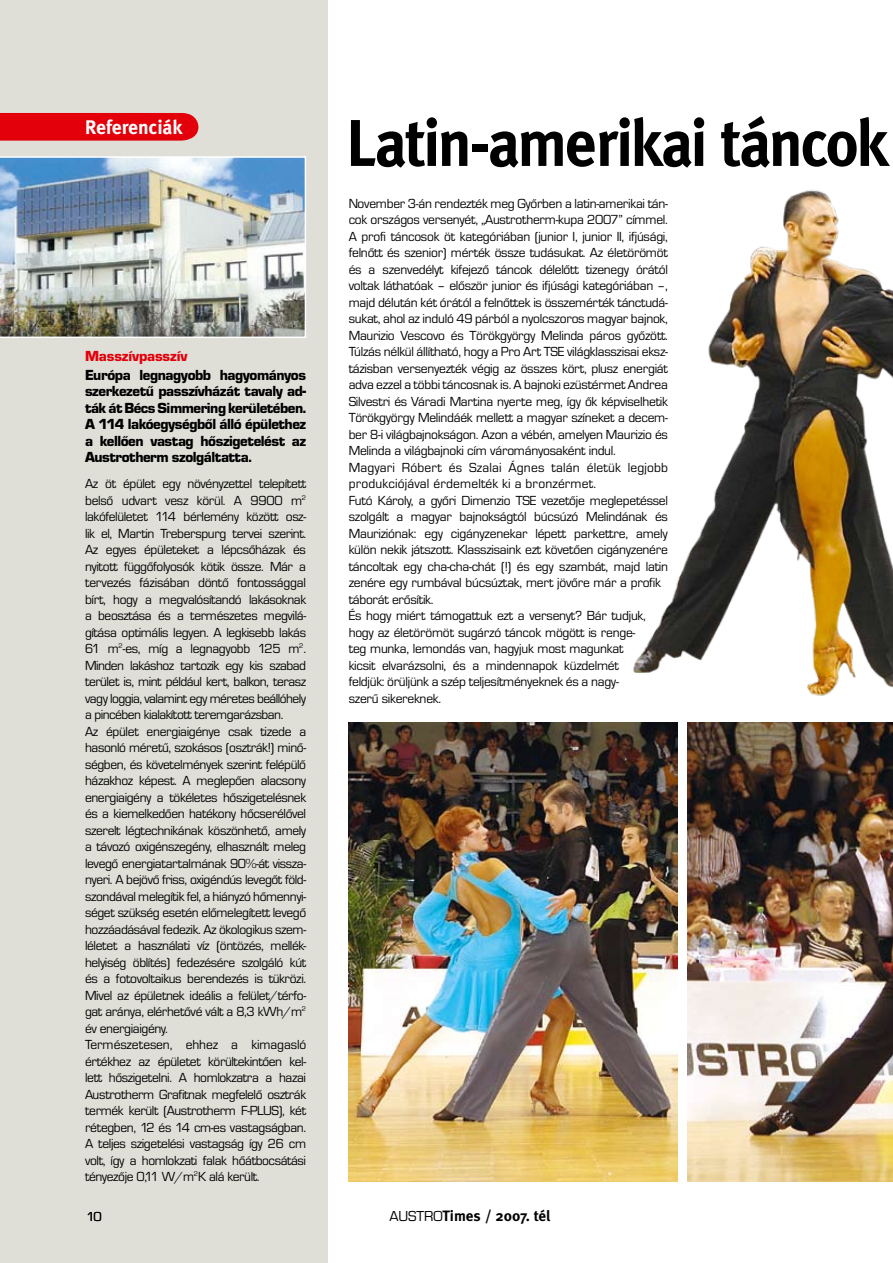
<style>
.page{position:relative;width:893px;height:1263px;background:#fff}
.page>*{position:absolute;margin:0;border:0;box-sizing:border-box;transform-origin:0 0}
.t1{font:66px "Meta Bold CE";letter-spacing:-.04em;color:#000;scale:.95 1}
.t2{font:19.65px "Meta Bold CE";letter-spacing:-.005em;color:#fff}
.t3{font:15.15px/16.5px "Eurostile TCE Blac";letter-spacing:-.03em;color:#000;text-align:justify}
.t4{font:15.15px "Eurostile TCE Blac";letter-spacing:-.01em;color:#e3000a}
.t5{font:15px "Meta Bold CE";color:#000}
.t6{font:13.65px/16.5px "Eurostile TCE";letter-spacing:-.02em;color:#000}
.t7{font:13.5px "Eurostile TCE";color:#000}
.s1{font-family:"Eurostile TCE"}
</style>
<div class="page">
<img style="left:619px;top:190px;width:274px;height:533px">
<div style="left:0;top:0;width:327px;height:1263px;background:#dfdfd8"></div>
<div style="left:0;top:113px;width:198px;height:28px;background:#e3000a"></div>
<img style="left:0;top:156px;width:306px;height:182px">
<img style="left:349px;top:723px;width:329px;height:458px">
<img style="left:687px;top:723px;width:206px;height:458px">
<h2 class="t2" style="left:85px;top:115px;width:99px">Referenciák</h2>
<p class="t4" style="left:85px;top:348px;width:104px">Masszívpasszív</p>
<p class="t3" style="left:85px;top:367px;width:223px">Európa legnagyobb hagyományos szerkezetű passzívházát tavaly ad&shy;ták át Bécs Simmering kerületében.<br>A 114 lakóegységből álló épülethez a kellően vastag hőszigetelést az Austrotherm szolgáltatta.</p>
<p class="t6" style="left:85px;top:476px;width:223px">Az öt épület egy növényzettel telepített belső udvart vesz körül. A 9900 m<sup>2 </sup>lakófelületet 11 4 bérlemény között osz&shy;lik el, Martin Treberspurg tervei szerint.<br>Az egyes épületeket a lépcsőházak és nyitott függőfolyosók kötik össze. Már a tervezés fázisában döntő fontossággal bírt, hogy a megvalósítandó lakásoknak a beosztása és a természetes megvilá&shy;gítása optimális legyen. A legkisebb lakás 61 m<sup>2</sup>-es, míg a legnagyobb 12 5 m<sup>2</sup> .<br>Minden lakáshoz tartozik egy kis szabad terület is, mint például kert, balkon, terasz vagy loggia, valamint egy méretes beállóhely a pincében kialakított teremgarázsban.<br>Az épület energiaigénye csak tizede a hasonló méretű, szokásos (osztrák!) minő&shy;ségben, és követelmények szerint felépülő házakhoz képest. A meglepően alacsony energiaigény a tökéletes hőszigetelésnek és a kiemelkedően hatékony hőcserélővel szerelt légtechnikának köszönhető, amely a távozó oxigénszegény, elhasznált meleg levegő energiatartalmának 90%-át vissza&shy;nyeri. A bejövő friss, oxigéndús levegőt föld&shy;szondával melegítik fel, a hiányzó hőmennyi&shy;séget szükség esetén előmelegített levegő hozzáadásával fedezik. Az ökologikus szem&shy;léletet a használati víz (öntözés, mellék&shy;helyiség öblítés) fedezésére szolgáló kút és a fotovoltaikus berendezés is tükrözi.<br>Mivel az épületnek ideális a felület/térfo&shy;gat aránya, elérhetővé vált a 8,3 kWh/m<sup>2 </sup>év energiaigény.<br>Természetesen, ehhez a kimagasló értékhez az épületet körültekintően kel&shy;lett hőszigetelni. A homlokzatra a hazai Austrotherm Grafitnak megfelelő osztrák termék került (Austrotherm F-PLUS), két rétegben, 12 és 1 4 cm-es vastagságban.<br>A teljes szigetelési vastagság így 26 cm volt, így a homlokzati falak hőátbocsátási tényezője 0,11 W/m<sup>2</sup> K alá került.</p>
<p class="t7" style="left:87px;top:1209px;width:17px">10</p>
<h1 class="t1" style="left:347px;top:101px;width:572px">Latin-amerikai táncok</h1>
<p class="t6" style="left:349px;top:195px;width:321px">November 3-án rendezték meg Győrben a latin-amerikai tán&shy;cok országos versenyét, „Austrotherm-kupa 2007” címmel.<br>A profi táncosok öt kategóriában (junior I, junior II, ifjúsági, felnőtt és szenior) mérték össze tudásukat. Az életörömöt és a szenvedélyt kifejező táncok délelőtt tizenegy órától voltak láthatóak – először junior és ifjúsági kategóriában –, majd délután két órától a felnőttek is összemérték tánctudá&shy;sukat, ahol az induló 49 párból a nyolcszoros magyar bajnok, Maurizio Vescovo és Törökgyörgy Melinda páros győzött.<br>Túlzás nélkül állítható, hogy a Pro Art TSE világklasszisai eksz&shy;tázisban versenyezték végig az összes kört, plusz energiát adva ezzel a többi táncosnak is. A bajnoki ezüstérmet Andrea Silvestri és Váradi Martina nyerte meg, így ők képviselhetik Törökgyörgy Melindáék mellett a magyar színeket a decem&shy;ber 8-i világbajnokságon. Azon a vébén, amelyen Maurizio és Melinda a világbajnoki cím várományosaként indul.<br>Magyari Róbert és Szalai Ágnes talán életük legjobb produkciójával érdemelték ki a bronzérmet.<br>Futó Károly, a győri Dimenzio TSE vezetője meglepetéssel szolgált a magyar bajnokságtól búcsúzó Melindának és Mauriziónak: egy cigányzenekar lépett parkettre, amely külön nekik játszott. Klasszisaink ezt követően cigányzenére táncoltak egy cha-cha-chát (!) és egy szambát, majd latin zenére egy rumbával búcsúztak, mert jövőre már a profik táborát erősítik.<br>És hogy miért támogattuk ezt a versenyt? Bár tudjuk, hogy az életörömöt sugárzó táncok mögött is renge-<br>teg munka, lemondás van, hagyjuk most magunkat<br>kicsit elvarázsolni, és a mindennapok küzdelmét<br>feldjük: örüljünk a szép teljesítményeknek és a nagy-<br>szerű sikereknek.</p>
<p class="t5" style="left:390px;top:1206px;width:162px"><span class="s1">AUSTRO</span>Times / 2007. tél</p>
</div>
